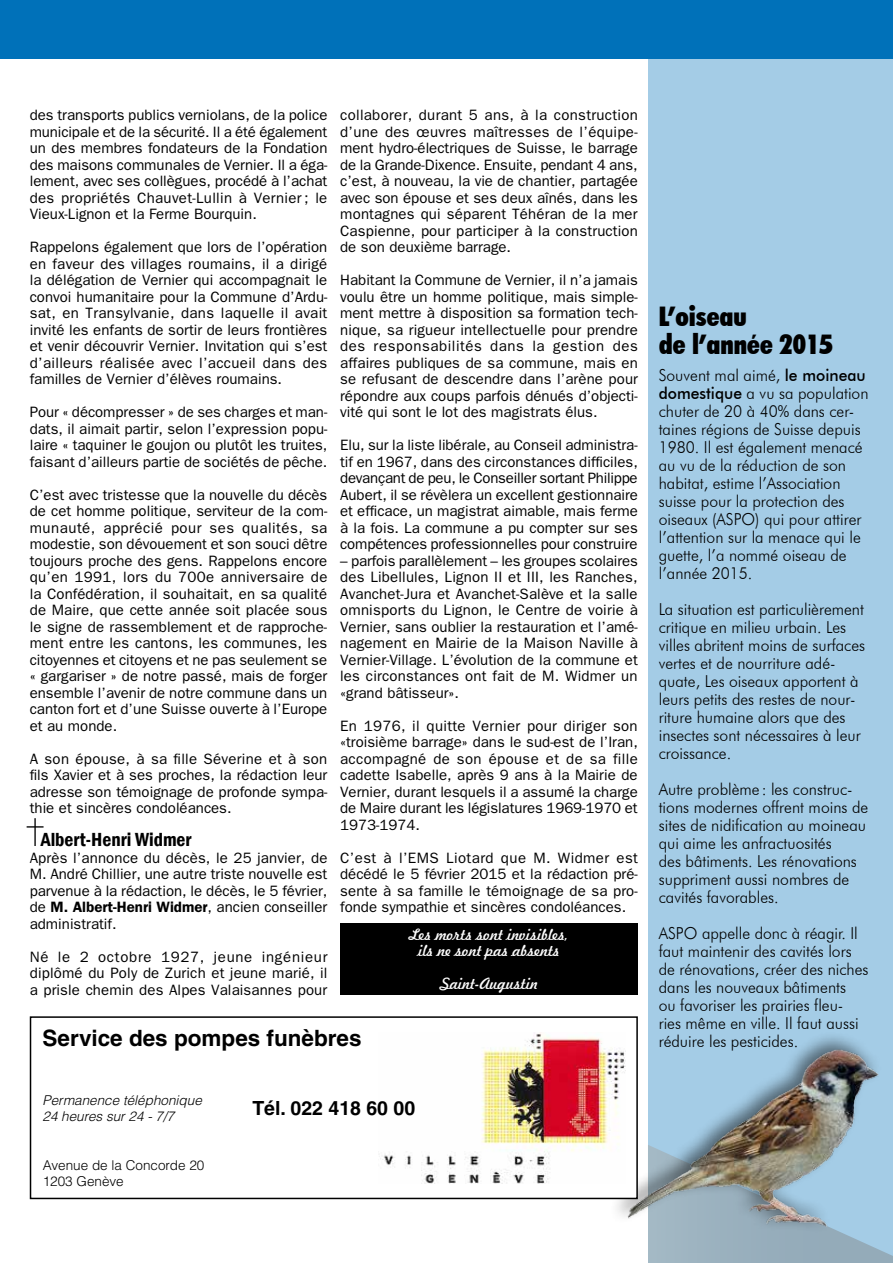
<style>
.page{position:relative;width:893px;height:1263px;background:#fff}
.page>*{position:absolute;margin:0;border:0;box-sizing:border-box;transform-origin:0 0}
.t1{font:900 condensed 27px/28.5px "Futura BT";color:#000}
.t2{font:700 22.5px "Helvetica";color:#000}
.t3{font:600 condensed 19.5px "Franklin Gothic";color:#000}
.t4{font:700 19.5px "Helvetica";color:#000}
.t5{font:300 16.5px/18px "Futura BT";color:#000;scale:.95 1}
.t6{font:15px/16.5px "Franklin Gothic";color:#000;text-align:justify}
.t7{font:15px/16.5px "Freehand 521 BT Regular C";color:#fff;text-align:center}
.t8{font:italic 300 13.5px/16.2px "Helvetica";color:#000}
.t9{font:300 13.5px/16.2px "Helvetica";color:#000}
.s1{font-weight:600}
.s2{font-weight:500}
</style>
<div class="page">
<div style="left:648px;top:59px;width:245px;height:1204px;background:#a4cce6"></div>
<div style="left:0;top:0;width:893px;height:59px;background:#0071b9"></div>
<svg style="left:648px;top:1243px;width:245px;height:20px;background:#99b0be"></svg>
<img style="left:614px;top:1036px;width:265px;height:207px">
<hr style="left:34px;top:818px;width:2px;height:28px;background:#000">
<svg style="left:27px;top:826px;width:17px;height:1px"></svg>
<div style="left:31px;top:1017px;width:606px;height:181px;background:#fff"></div>
<div style="left:30px;top:1016px;width:608px;height:183px;border:2px solid #000"></div>
<img style="left:380px;top:1032px;width:245px;height:151px">
<div style="left:340px;top:923px;width:298px;height:72px;background:#000"></div>
<p class="t6" style="left:30px;top:106px;width:299px">des transports publics verniolans, de la police municipale et de la sécurité. Il a été également un des membres fondateurs de la Fondation des maisons communales de Vernier. Il a éga&shy;lement, avec ses collègues, procédé à l’achat des propriétés Chauvet-Lullin à Vernier ; le Vieux-Lignon et la Ferme Bourquin.</p>
<p class="t6" style="left:30px;top:238px;width:299px">Rappelons également que lors de l’opération en faveur des villages roumains, il a dirigé la délégation de Vernier qui accompagnait le convoi humanitaire pour la Commune d’Ardu&shy;sat, en Transylvanie, dans laquelle il avait invité les enfants de sortir de leurs frontières et venir découvrir Vernier. Invitation qui s’est d’ailleurs réalisée avec l’accueil dans des familles de Vernier d’élèves roumains.</p>
<p class="t6" style="left:30px;top:403px;width:299px">Pour « décompresser » de ses charges et man&shy;dats, il aimait partir, selon l’expression popu&shy;laire « taquiner le goujon ou plutôt les truites, faisant d’ailleurs partie de sociétés de pêche.</p>
<p class="t6" style="left:30px;top:486px;width:299px">C’est avec tristesse que la nouvelle du décès de cet homme politique, serviteur de la com&shy;munauté, apprécié pour ses qualités, sa modestie, son dévouement et son souci dêtre toujours proche des gens. Rappelons encore qu’en 1991, lors du 700e anniversaire de la Confédération, il souhaitait, en sa qualité de Maire, que cette année soit placée sous le signe de rassemblement et de rapproche&shy;ment entre les cantons, les communes, les citoyennes et citoyens et ne pas seulement se « gargariser » de notre passé, mais de forger ensemble l’avenir de notre commune dans un canton fort et d’une Suisse ouverte à l’Europe et au monde.</p>
<p class="t6" style="left:30px;top:750px;width:299px">A son épouse, à sa fille Séverine et à son fils Xavier et à ses proches, la rédaction leur adresse son témoignage de profonde sympa&shy;thie et sincères condoléances.</p>
<h3 class="t3" style="left:41px;top:826px;width:152px">Albert-Henri Widmer</h3>
<p class="t6" style="left:30px;top:849px;width:299px">Après l’annonce du décès, le 25 janvier, de M. André Chillier, une autre triste nouvelle est parvenue à la rédaction, le décès, le 5 février, de <span class="s1">M. Albert-Henri Widmer</span>, ancien conseiller administratif.</p>
<p class="t6" style="left:30px;top:948px;width:299px">Né le 2 octobre 1927, jeune ingénieur diplômé du Poly de Zurich et jeune marié, il a prisle chemin des Alpes Valaisannes pour</p>
<p class="t6" style="left:340px;top:106px;width:299px">collaborer, durant 5 ans, à la construction d’une des œuvres maîtresses de l’équipe&shy;ment hydro-électriques de Suisse, le barrage de la Grande-Dixence. Ensuite, pendant 4 ans, c’est, à nouveau, la vie de chantier, partagée avec son épouse et ses deux aînés, dans les montagnes qui séparent Téhéran de la mer Caspienne, pour participer à la construction de son deuxième barrage.</p>
<p class="t6" style="left:340px;top:271px;width:299px">Habitant la Commune de Vernier, il n’a jamais voulu être un homme politique, mais simple&shy;ment mettre à disposition sa formation tech&shy;nique, sa rigueur intellectuelle pour prendre des responsabilités dans la gestion des affaires publiques de sa commune, mais en se refusant de descendre dans l’arène pour répondre aux coups parfois dénués d’objecti&shy;vité qui sont le lot des magistrats élus.</p>
<p class="t6" style="left:340px;top:436px;width:299px">Elu, sur la liste libérale, au Conseil administra&shy;tif en 1967, dans des circonstances difficiles, devançant de peu, le Conseiller sortant Philippe Aubert, il se révèlera un excellent gestionnaire et efficace, un magistrat aimable, mais ferme à la fois. La commune a pu compter sur ses compétences professionnelles pour construire</p>
<p class="t6" style="left:340px;top:552px;width:299px">– parfois parallèlement – les groupes scolaires des Libellules, Lignon II et III, les Ranches, Avanchet-Jura et Avanchet-Salève et la salle omnisports du Lignon, le Centre de voirie à Vernier, sans oublier la restauration et l’amé&shy;nagement en Mairie de la Maison Naville à Vernier-Village. L’évolution de la commune et les circonstances ont fait de M. Widmer un «grand bâtisseur».</p>
<p class="t6" style="left:340px;top:717px;width:299px">En 1976, il quitte Vernier pour diriger son «troisième barrage» dans le sud-est de l’Iran, accompagné de son épouse et de sa fille cadette Isabelle, après 9 ans à la Mairie de Vernier, durant lesquels il a assumé la charge de Maire durant les législatures 1969-1970 et 1973-1974.</p>
<p class="t6" style="left:340px;top:849px;width:299px">C’est à l’EMS Liotard que M. Widmer est décédé le 5 février 2015 et la rédaction pré&shy;sente à sa famille le témoignage de sa pro&shy;fonde sympathie et sincères condoléances.</p>
<p class="t7" style="left:409px;top:926px;width:161px">Les morts sont invisibles, ils ne sont pas absents</p>
<p class="t7" style="left:440px;top:976px;width:100px">Saint-Augustin</p>
<h2 class="t2" style="left:43px;top:1025px;width:321px">Service des pompes funèbres</h2>
<p class="t8" style="left:43px;top:1092px;width:161px">Permanence téléphonique<br>24 heures sur 24 - 7/7</p>
<p class="t9" style="left:43px;top:1157px;width:163px">Avenue de la Concorde 20<br>1203 Genève</p>
<h3 class="t4" style="left:252px;top:1096px;width:164px">Tél. 022 418 60 00</h3>
<h1 class="t1" style="left:659px;top:302px;width:176px">L’oiseau<br>de l’année 2015</h1>
<p class="t5" style="left:659px;top:366px;width:222px">Souvent mal aimé, <span class="s2">le moineau domestique</span> a vu sa population chuter de 20 à 40% dans cer&shy;taines régions de Suisse depuis<br>1980. Il est également menacé au vu de la réduction de son habitat, estime l’Association suisse pour la protection des oiseaux (ASPO) qui pour attirer l’attention sur la menace qui le guette, l’a nommé oiseau de l’année 2015.</p>
<p class="t5" style="left:659px;top:600px;width:219px">La situation est particulièrement critique en milieu urbain. Les villes abritent moins de surfaces vertes et de nourriture adé&shy;quate, Les oiseaux apportent à leurs petits des restes de nour&shy;riture humaine alors que des insectes sont nécessaires à leur croissance.</p>
<p class="t5" style="left:659px;top:780px;width:222px">Autre problème : les construc&shy;tions modernes offrent moins de sites de nidification au moineau qui aime les anfractuosités<br>des bâtiments. Les rénovations suppriment aussi nombres de cavités favorables.</p>
<p class="t5" style="left:659px;top:924px;width:222px">ASPO appelle donc à réagir. Il faut maintenir des cavités lors de rénovations, créer des niches dans les nouveaux bâtiments<br>ou favoriser les prairies fleu&shy;ries même en ville. Il faut aussi réduire les pesticides.</p>
</div>
